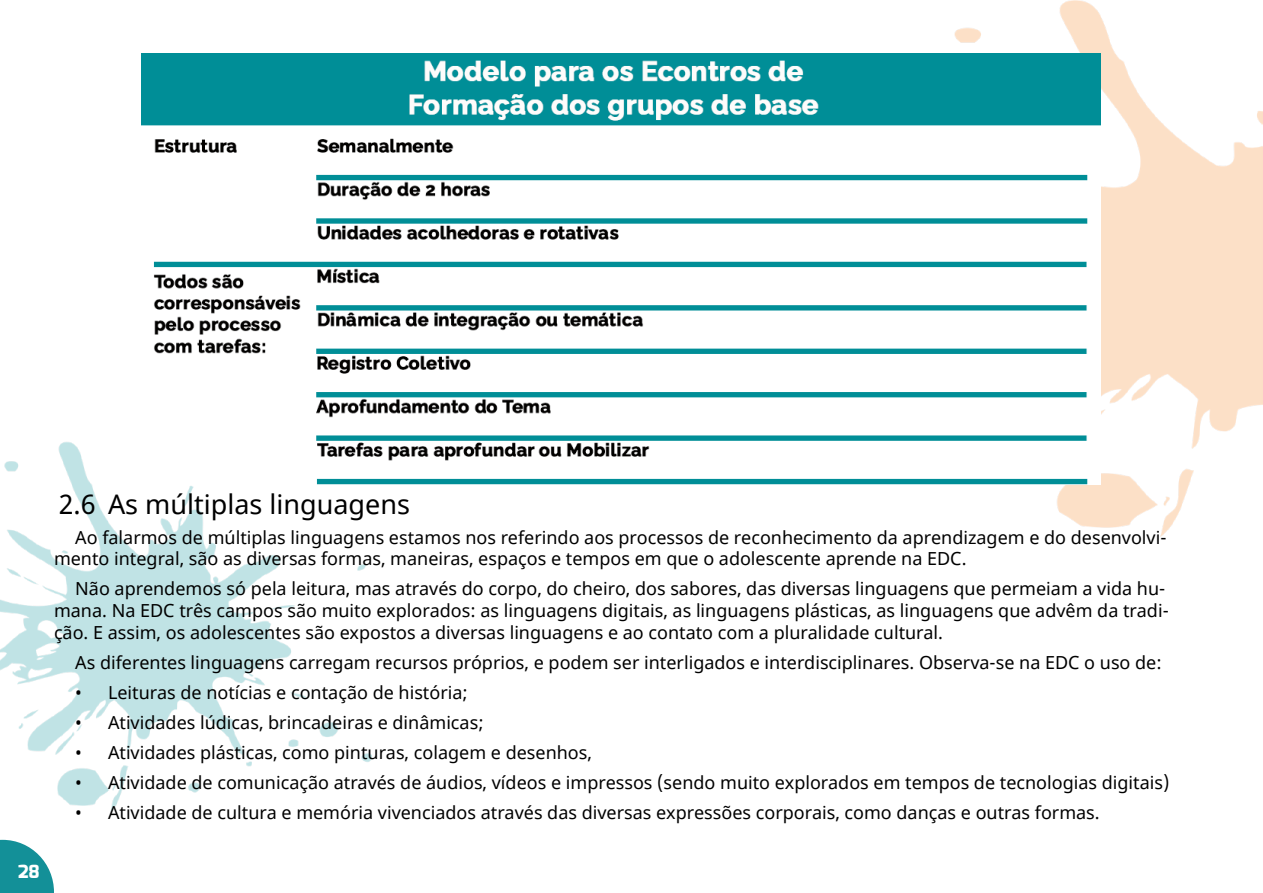
<style>
.page{position:relative;width:1263px;height:893px;background:#fff}
.page>*{position:absolute;margin:0;border:0;box-sizing:border-box;transform-origin:0 0}
.t1{font:27px "Noto Sans";color:#000}
.t2{font:18px/21.6px "Noto Sans";color:#000}
.t3{font:800 18px "Exo";color:#fff}
</style>
<div class="page">
<img style="left:0;top:0;width:1263px;height:840px">
<svg style="left:0;top:840px;width:54px;height:53px"></svg>
<img style="left:142px;top:53px;width:959px;height:432px">
<h1 class="t1" style="left:59px;top:485px;width:353px">2.6 As múltiplas linguagens</h1>
<p class="t2" style="left:54px;top:527px;width:1114px;text-indent:21px">Ao falarmos de múltiplas linguagens estamos nos referindo aos processos de reconhecimento da aprendizagem e do desenvolvi&shy;mento integral, são as diversas formas, maneiras, espaços e tempos em que o adolescente aprende na EDC.</p>
<p class="t2" style="left:54px;top:579px;width:1116px;text-indent:21px">Não aprendemos só pela leitura, mas através do corpo, do cheiro, dos sabores, das diversas linguagens que permeiam a vida hu&shy;mana. Na EDC três campos são muito explorados: as linguagens digitais, as linguagens plásticas, as linguagens que advêm da tradi&shy;ção. E assim, os adolescentes são expostos a diversas linguagens e ao contato com a pluralidade cultural.</p>
<p class="t2" style="left:75px;top:652px;width:1088px">As diferentes linguagens carregam recursos próprios, e podem ser interligados e interdisciplinares. Observa-se na EDC o uso de:</p>
<p class="t2" style="left:75px;top:682px;width:394px">• Leituras de notícias e contação de história;</p>
<p class="t2" style="left:75px;top:712px;width:410px">• Atividades lúdicas, brincadeiras e dinâmicas;</p>
<p class="t2" style="left:75px;top:742px;width:518px">• Atividades plásticas, como pinturas, colagem e desenhos,</p>
<p class="t2" style="left:75px;top:772px;width:1096px">• Atividade de comunicação através de áudios, vídeos e impressos (sendo muito explorados em tempos de tecnologias digitais)</p>
<p class="t2" style="left:75px;top:802px;width:1026px">• Atividade de cultura e memória vivenciados através das diversas expressões corporais, como danças e outras formas.</p>
<p class="t3" style="left:18px;top:860px;width:23px">28</p>
</div>
